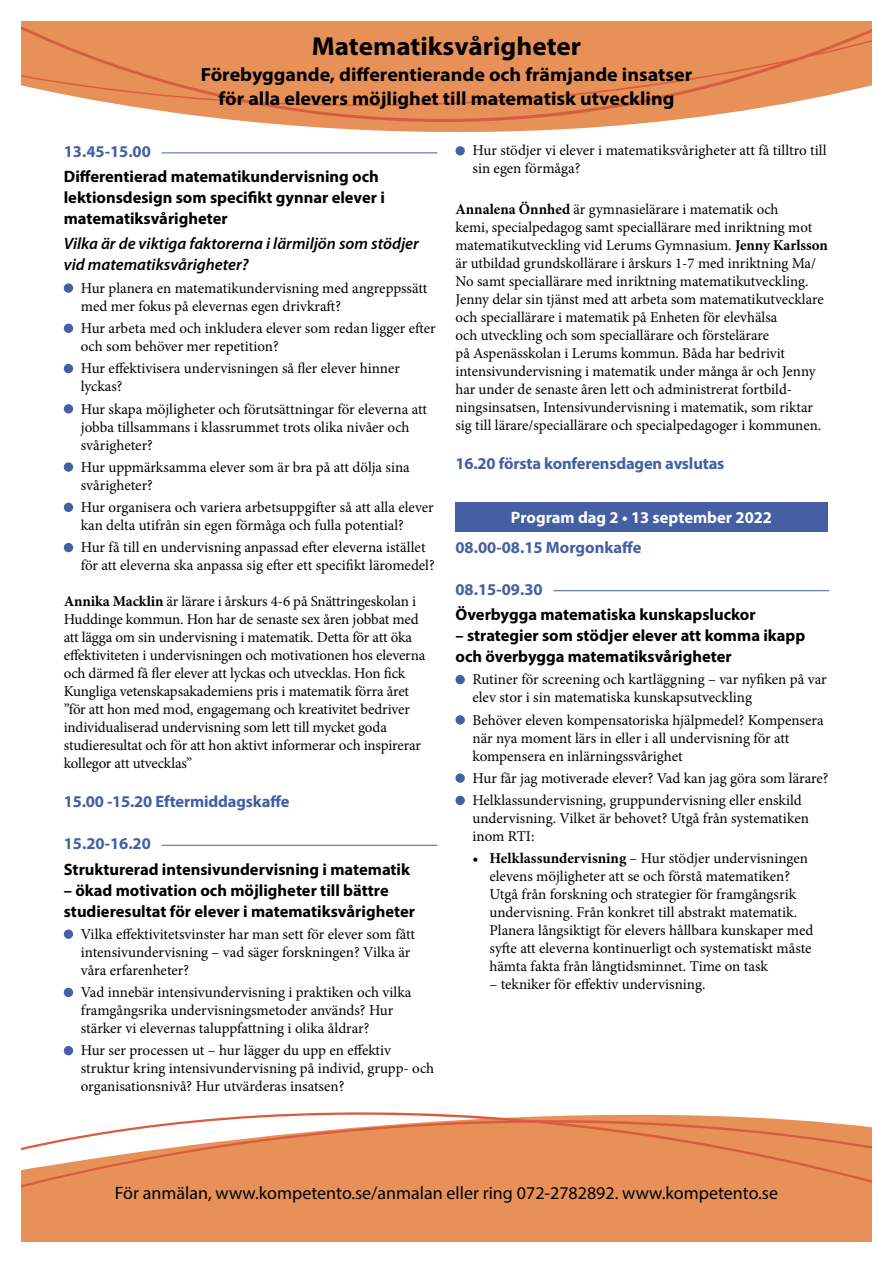
<style>
.page{position:relative;width:893px;height:1263px;background:#fff}
.page>*{position:absolute;margin:0;border:0;box-sizing:border-box;transform-origin:0 0}
.t1{font:700 26.1px "Myriad Pro";color:#000;scale:1.04 1}
.t2{font:700 19.2px/23.1px "Myriad Pro";color:#000;text-align:center;scale:1.04 1}
.t3{font:18px "Myriad Pro";color:#000}
.t4{font:700 16.5px/21px "Myriad Pro";color:#000}
.t5{font:700 16.5px "Myriad Pro";letter-spacing:-.01em;color:#445fa3}
.t6{font:italic 600 16.5px/21px "Myriad Pro";color:#000}
.t7{font:700 16.5px "Myriad Pro";color:#fff}
.t8{font:15px/18px "Minion Pro";letter-spacing:-.005em;color:#000}
.s1{font-weight:700}
</style>
<div class="page">
<div style="left:21px;top:1216px;width:851px;height:26px;background:#e79159"></div>
<svg style="left:21px;top:1112px;width:851px;height:104px;fill:#e79159"></svg>
<hr style="left:162px;top:153px;width:275px;height:1px;background:#445fa3">
<hr style="left:162px;top:845px;width:275px;height:1px;background:#445fa3">
<div style="left:64px;top:283px;width:9px;height:10px;background:#445fa3;border-radius:50%"></div>
<div style="left:64px;top:324px;width:9px;height:9px;background:#445fa3;border-radius:50%"></div>
<div style="left:64px;top:364px;width:9px;height:9px;background:#445fa3;border-radius:50%"></div>
<div style="left:64px;top:404px;width:9px;height:9px;background:#445fa3;border-radius:50%"></div>
<div style="left:64px;top:462px;width:9px;height:10px;background:#445fa3;border-radius:50%"></div>
<div style="left:64px;top:503px;width:9px;height:9px;background:#445fa3;border-radius:50%"></div>
<div style="left:64px;top:543px;width:9px;height:9px;background:#445fa3;border-radius:50%"></div>
<div style="left:64px;top:929px;width:9px;height:10px;background:#445fa3;border-radius:50%"></div>
<div style="left:64px;top:988px;width:9px;height:9px;background:#445fa3;border-radius:50%"></div>
<div style="left:64px;top:1046px;width:9px;height:9px;background:#445fa3;border-radius:50%"></div>
<hr style="left:553px;top:590px;width:276px;height:1px;background:#445fa3">
<div style="left:455px;top:146px;width:10px;height:9px;background:#445fa3;border-radius:50%"></div>
<div style="left:455px;top:502px;width:373px;height:30px;background:#445fa3"></div>
<div style="left:455px;top:675px;width:10px;height:9px;background:#445fa3;border-radius:50%"></div>
<div style="left:455px;top:715px;width:10px;height:9px;background:#445fa3;border-radius:50%"></div>
<svg style="left:455px;top:773px;width:10px;height:10px"></svg>
<div style="left:455px;top:796px;width:10px;height:9px;background:#445fa3;border-radius:50%"></div>
<svg style="left:163px;top:111px;width:577px;height:22px;fill:#e79159"></svg>
<svg style="left:21px;top:21px;width:851px;height:90px;background:#e7935e"></svg>
<h1 class="t1" style="left:312px;top:29px;width:260px">Matematiksvårigheter</h1>
<p class="t2" style="left:201px;top:63px;width:474px">Förebyggande, differentierande och främjande insatser för alla elevers möjlighet till matematisk utveckling</p>
<p class="t5" style="left:64px;top:141px;width:89px">13.45-15.00</p>
<p class="t4" style="left:64px;top:166px;width:323px">Differentierad matematikundervisning och lektionsdesign som specifikt gynnar elever i matematiksvårigheter</p>
<p class="t6" style="left:64px;top:234px;width:357px">Vilka är de viktiga faktorerna i lärmiljön som stödjer vid matematiksvårigheter?</p>
<p class="t8" style="left:81px;top:279px;width:348px">Hur planera en matematikundervisning med angreppssätt med mer fokus på elevernas egen drivkraft?</p>
<p class="t8" style="left:81px;top:319px;width:356px">Hur arbeta med och inkludera elever som redan ligger efter och som behöver mer repetition?</p>
<p class="t8" style="left:81px;top:359px;width:321px">Hur effektivisera undervisningen så fler elever hinner lyckas?</p>
<p class="t8" style="left:81px;top:400px;width:348px">Hur skapa möjligheter och förutsättningar för eleverna att jobba tillsammans i klassrummet trots olika nivåer och svårigheter?</p>
<p class="t8" style="left:81px;top:458px;width:331px">Hur uppmärksamma elever som är bra på att dölja sina svårigheter?</p>
<p class="t8" style="left:81px;top:498px;width:355px">Hur organisera och variera arbetsuppgifter så att alla elever kan delta utifrån sin egen förmåga och fulla potential?</p>
<p class="t8" style="left:81px;top:538px;width:355px">Hur få till en undervisning anpassad efter eleverna istället för att eleverna ska anpassa sig efter ett specifikt läromedel?</p>
<p class="t8" style="left:64px;top:592px;width:363px"><span class="s1">Annika Macklin</span> är lärare i årskurs 4-6 på Snättringeskolan i Huddinge kommun. Hon har de senaste sex åren jobbat med att lägga om sin undervisning i matematik. Detta för att öka effektiviteten i undervisningen och motivationen hos eleverna och därmed få fler elever att lyckas och utvecklas. Hon fick Kungliga vetenskapsakademiens pris i matematik förra året ”för att hon med mod, engagemang och kreativitet bedriver individualiserad undervisning som lett till mycket goda studieresultat och för att hon aktivt informerar och inspirerar kollegor att utvecklas”</p>
<p class="t5" style="left:64px;top:791px;width:227px">15.00 -15.20 Eftermiddagskaffe</p>
<p class="t5" style="left:64px;top:833px;width:89px">15.20-16.20</p>
<p class="t4" style="left:64px;top:858px;width:348px">Strukturerad intensivundervisning i matematik</p>
<p class="t4" style="left:64px;top:879px;width:353px">– ökad motivation och möjligheter till bättre studieresultat för elever i matematiksvårigheter</p>
<p class="t8" style="left:81px;top:925px;width:336px">Vilka effektivitetsvinster har man sett för elever som fått intensivundervisning – vad säger forskningen? Vilka är våra erfarenheter?</p>
<p class="t8" style="left:81px;top:983px;width:332px">Vad innebär intensivundervisning i praktiken och vilka framgångsrika undervisningsmetoder används? Hur stärker vi elevernas taluppfattning i olika åldrar?</p>
<p class="t8" style="left:81px;top:1042px;width:355px">Hur ser processen ut – hur lägger du upp en effektiv struktur kring intensivundervisning på individ, grupp- och organisationsnivå? Hur utvärderas insatsen?</p>
<p class="t8" style="left:472px;top:142px;width:355px">Hur stödjer vi elever i matematiksvårigheter att få tilltro till sin egen förmåga?</p>
<p class="t8" style="left:455px;top:200px;width:374px"><span class="s1">Annalena Önnhed</span> är gymnasielärare i matematik och<br>kemi, specialpedagog samt speciallärare med inriktning mot matematikutveckling vid Lerums Gymnasium. <span class="s1">Jenny Karlsson </span>är utbildad grundskollärare i årskurs 1-7 med inriktning Ma/ No samt speciallärare med inriktning matematikutveckling.<br>Jenny delar sin tjänst med att arbeta som matematikutvecklare och speciallärare i matematik på Enheten för elevhälsa<br>och utveckling och som speciallärare och förstelärare<br>på Aspenässkolan i Lerums kommun. Båda har bedrivit intensivundervisning i matematik under många år och Jenny har under de senaste åren lett och administrerat fortbild&shy;ningsinsatsen, Intensivundervisning i matematik, som riktar sig till lärare/speciallärare och specialpedagoger i kommunen.</p>
<p class="t5" style="left:455px;top:452px;width:270px">16.20 första konferensdagen avslutas</p>
<p class="t7" style="left:511px;top:507px;width:263px">Program dag 2 • 13 september 2022</p>
<p class="t5" style="left:455px;top:536px;width:188px">08.00-08.15 Morgonkaffe</p>
<p class="t5" style="left:455px;top:578px;width:89px">08.15-09.30</p>
<p class="t4" style="left:455px;top:603px;width:302px">Överbygga matematiska kunskapsluckor</p>
<p class="t4" style="left:455px;top:624px;width:351px">– strategier som stödjer elever att komma ikapp och överbygga matematiksvårigheter</p>
<p class="t8" style="left:472px;top:671px;width:356px">Rutiner för screening och kartläggning – var nyfiken på var elev stor i sin matematiska kunskapsutveckling</p>
<p class="t8" style="left:472px;top:711px;width:353px">Behöver eleven kompensatoriska hjälpmedel? Kompensera när nya moment lärs in eller i all undervisning för att kompensera en inlärningssvårighet</p>
<p class="t8" style="left:472px;top:767px;width:358px;line-height:22.2px">Hur får jag motiverade elever? Vad kan jag göra som lärare?<br>Helklassundervisning, gruppundervisning eller enskild</p>
<p class="t8" style="left:472px;top:809px;width:338px">undervisning. Vilket är behovet? Utgå från systematiken inom RTI:</p>
<p class="t8" style="left:489px;top:850px;width:325px;text-indent:-17px"><span class="s1">• Helklassundervisning</span> – Hur stödjer undervisningen elevens möjligheter att se och förstå matematiken?<br>Utgå från forskning och strategier för framgångsrik undervisning. Från konkret till abstrakt matematik.<br>Planera långsiktigt för elevers hållbara kunskaper med syfte att eleverna kontinuerligt och systematiskt måste hämta fakta från långtidsminnet. Time on task</p>
<p class="t8" style="left:489px;top:976px;width:217px">– tekniker för effektiv undervisning.</p>
<p class="t3" style="left:115px;top:1182px;width:665px">För anmälan, www.kompetento.se/anmalan eller ring 072-2782892. www.kompetento.se</p>
</div>
